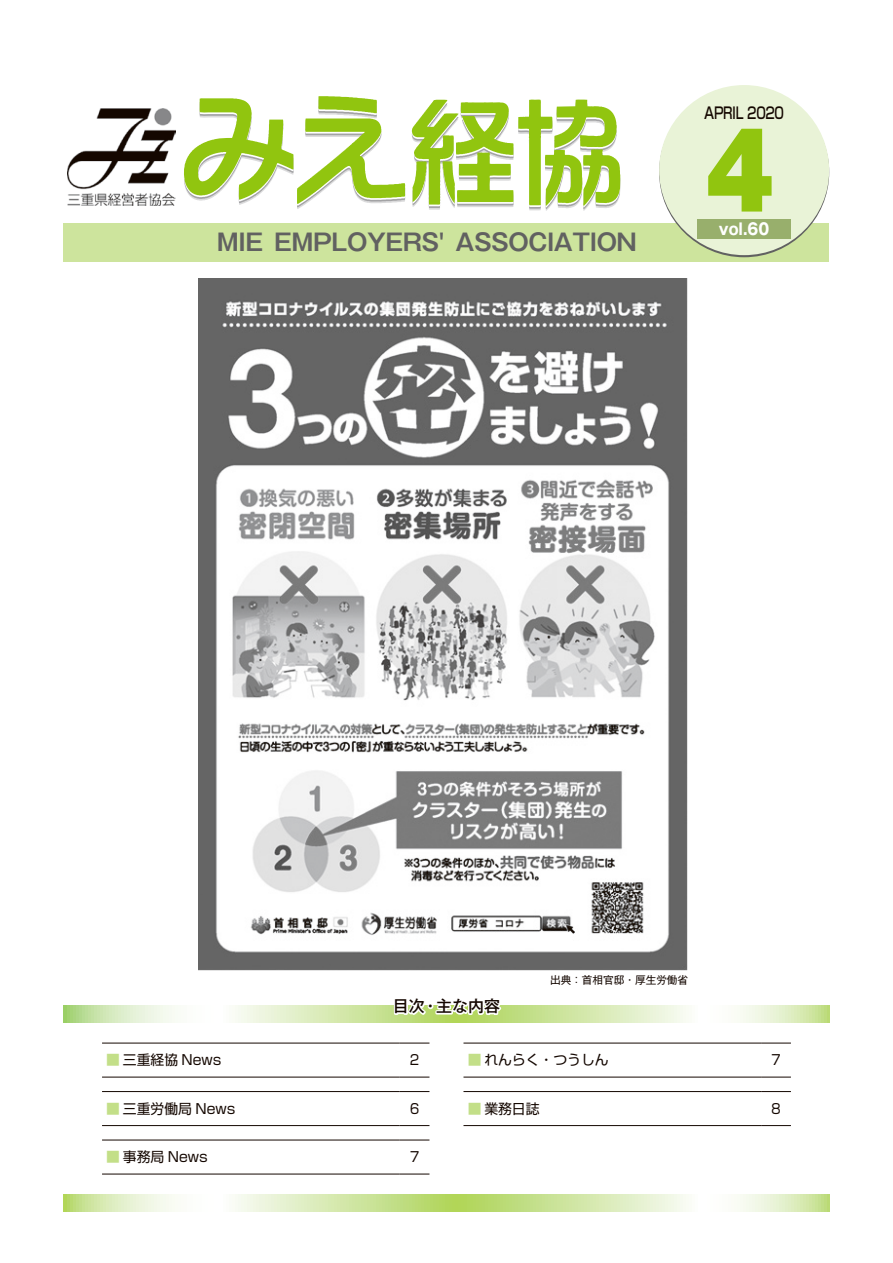
<style>
.page{position:relative;width:893px;height:1263px;background:#fff}
.page>*{position:absolute;margin:0;border:0;box-sizing:border-box;transform-origin:0 0}
.t1{font:900 100.95px "Gothic MB101 Pro";color:#91c50f;scale:.9 1}
.t2{font:700 23.4px "Gothic MB101 Pro De";letter-spacing:-.02em;color:#616161}
.t3{font:500 15.9px "Shin Go Pro";letter-spacing:-.025em;color:#140700;scale:.78 1}
.t4{font:500 15.9px "Gothic MB101 Pro";color:#140700}
.t5{font:700 15.9px "Gothic MB101 Pro";color:#fff;scale:.9 1}
.t6{font:13.8px "Shin Go Pro";color:#140700}
.t7{font:13.8px "Shin Go Pro";color:#140700;scale:.9 1}
.t8{font:10.65px "Gothic MB101 Pro";color:#140700}
.s1{color:#c3df88}
</style>
<div class="page">
<div style="left:64px;top:223px;width:765px;height:38px;background:#cde49d"></div>
<div style="left:659px;top:85px;width:170px;height:170px;background:#e9f3d7;border-radius:50%"></div>
<img style="left:198px;top:279px;width:490px;height:691px">
<svg style="left:64px;top:1195px;width:765px;height:17px"></svg>
<hr style="left:102px;top:1043px;width:298px;height:1px;background:#140700">
<svg style="left:400px;top:1043px;width:29px;height:1px"></svg>
<hr style="left:102px;top:1077px;width:298px;height:1px;background:#140700">
<svg style="left:400px;top:1077px;width:29px;height:1px"></svg>
<hr style="left:102px;top:1091px;width:298px;height:1px;background:#140700">
<svg style="left:400px;top:1091px;width:29px;height:1px"></svg>
<hr style="left:102px;top:1125px;width:298px;height:1px;background:#140700">
<svg style="left:400px;top:1125px;width:29px;height:1px"></svg>
<hr style="left:102px;top:1140px;width:298px;height:1px;background:#140700">
<svg style="left:400px;top:1140px;width:29px;height:1px"></svg>
<hr style="left:102px;top:1174px;width:298px;height:1px;background:#140700">
<svg style="left:400px;top:1174px;width:29px;height:1px"></svg>
<hr style="left:463px;top:1043px;width:298px;height:1px;background:#140700">
<hr style="left:761px;top:1043px;width:30px;height:1px;background:#140700">
<hr style="left:463px;top:1077px;width:298px;height:1px;background:#140700">
<hr style="left:761px;top:1077px;width:30px;height:1px;background:#140700">
<hr style="left:463px;top:1091px;width:298px;height:1px;background:#140700">
<hr style="left:761px;top:1091px;width:30px;height:1px;background:#140700">
<hr style="left:463px;top:1125px;width:298px;height:1px;background:#140700">
<hr style="left:761px;top:1125px;width:30px;height:1px;background:#140700">
<div style="left:697px;top:219px;width:94px;height:19px;background:#98af6c"></div>
<svg style="left:184px;top:96px;width:436px;height:110px"></svg>
<img style="left:67px;top:109px;width:108px;height:97px">
<svg style="left:64px;top:1006px;width:765px;height:17px"></svg>
<svg style="left:392px;top:1005px;width:114px;height:12px"></svg>
<h2 class="t2" style="left:217px;top:223px;width:422px">MIE EMPLOYERS' ASSOCIATION</h2>
<p class="t3" style="left:704px;top:100px;width:104px">APRIL 2020</p>
<h1 class="t1" style="left:705px;top:88px;width:78px">4</h1>
<p class="t5" style="left:719px;top:215px;width:58px">vol.60</p>
<p class="t4" style="left:393px;top:993px;width:109px">目次・主な内容</p>
<p class="t8" style="left:550px;top:971px;width:140px">出典：首相官邸・厚生労働省</p>
<p class="t6" style="left:106px;top:1049px;width:117px"><span class="s1">■</span> 三重経協 News</p>
<p class="t7" style="left:410px;top:1049px;width:12px">2</p>
<p class="t6" style="left:106px;top:1097px;width:131px"><span class="s1">■</span> 三重労働局 News</p>
<p class="t7" style="left:408px;top:1097px;width:15px">６</p>
<p class="t6" style="left:106px;top:1146px;width:103px"><span class="s1">■</span> 事務局 News</p>
<p class="t7" style="left:408px;top:1146px;width:15px">７</p>
<p class="t6" style="left:468px;top:1049px;width:142px"><span class="s1">■</span> れんらく・つうしん</p>
<p class="t7" style="left:770px;top:1049px;width:15px">７</p>
<p class="t6" style="left:468px;top:1097px;width:73px"><span class="s1">■</span> 業務日誌</p>
<p class="t7" style="left:770px;top:1097px;width:15px">８</p>
</div>
